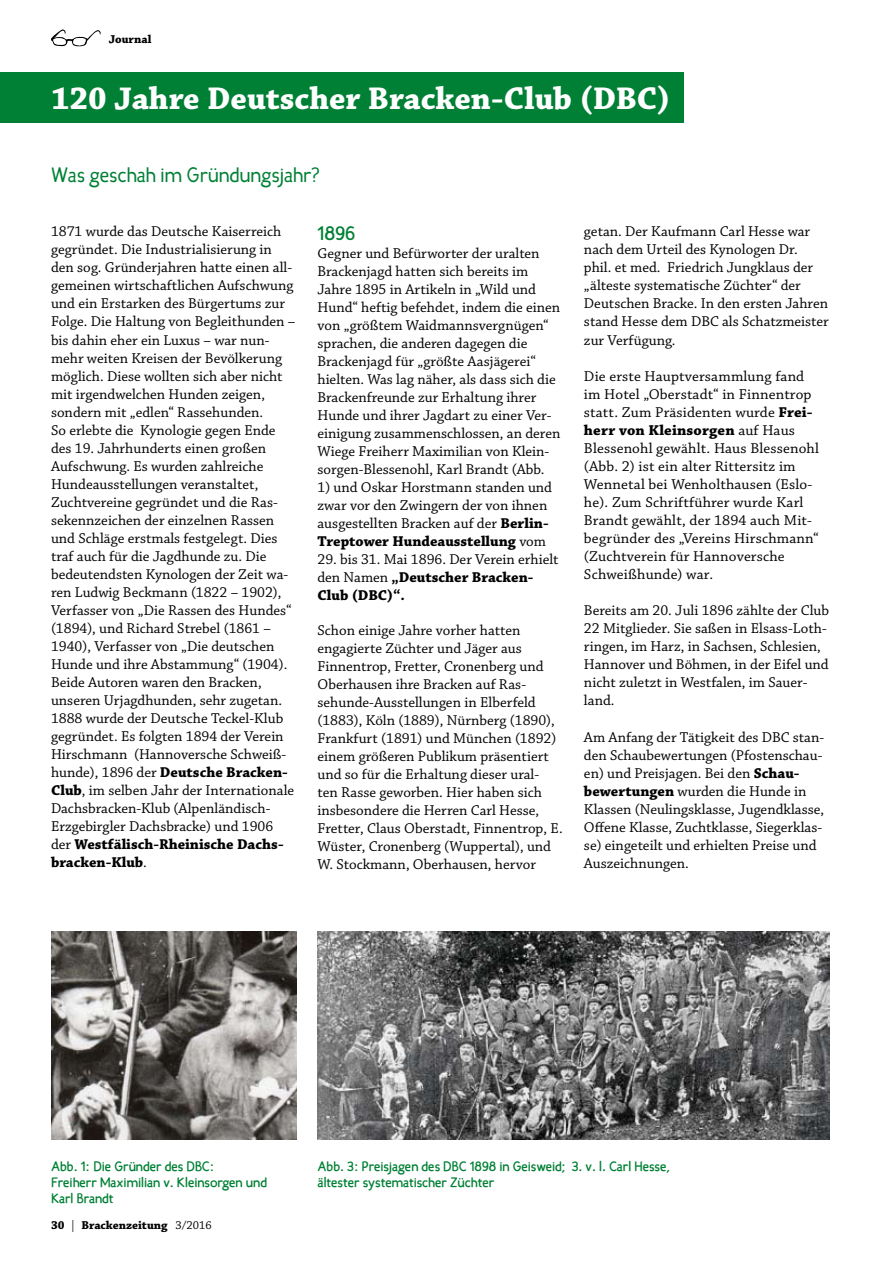
<style>
.page{position:relative;width:893px;height:1263px;background:#fff}
.page>*{position:absolute;margin:0;border:0;box-sizing:border-box;transform-origin:0 0}
.t1{font:700 33px "Chaparral Pro";color:#fff}
.t2{font:21px "Candela";letter-spacing:-.01em;color:#008035}
.t3{font:700 19.5px "Candela";color:#008035}
.t4{font:15px/18px "Chaparral Pro";color:#000}
.t5{font:700 13.5px/16.2px "Candela";color:#008035}
.t6{font:700 12px "Chaparral Pro";color:#000}
.s1{font-weight:700}
.s2{font-weight:400}
</style>
<div class="page">
<svg style="left:51px;top:29px;width:50px;height:18px"></svg>
<div style="left:0;top:72px;width:683px;height:50px;background:#008035"></div>
<img style="left:317px;top:931px;width:512px;height:209px">
<img style="left:51px;top:931px;width:245px;height:209px">
<p class="t6" style="left:109px;top:32px;width:44px">Journal</p>
<h1 class="t1" style="left:51px;top:80px;width:621px">120 Jahre Deutscher Bracken-Club (DBC)</h1>
<h2 class="t2" style="left:51px;top:161px;width:271px">Was geschah im Gründungsjahr?</h2>
<p class="t4" style="left:51px;top:223px;width:246px">1871 wurde das Deutsche Kaiserreich gegründet. Die Industrialisierung in den sog. Gründerjahren hatte einen all&shy;gemeinen wirtschaftlichen Aufschwung und ein Erstarken des Bürgertums zur Folge. Die Haltung von Begleithunden – bis dahin eher ein Luxus – war nun&shy;mehr weiten Kreisen der Bevölkerung möglich. Diese wollten sich aber nicht mit irgendwelchen Hunden zeigen, sondern mit „edlen“ Rassehunden.<br>So erlebte die Kynologie gegen Ende des 19. Jahrhunderts einen großen Aufschwung. Es wurden zahlreiche Hundeausstellungen veranstaltet, Zuchtvereine gegründet und die Ras&shy;sekennzeichen der einzelnen Rassen und Schläge erstmals festgelegt. Dies traf auch für die Jagdhunde zu. Die bedeutendsten Kynologen der Zeit wa&shy;ren Ludwig Beckmann (1822 – 1902), Verfasser von „Die Rassen des Hundes“ (1894), und Richard Strebel (1861 – 1940), Verfasser von „Die deutschen Hunde und ihre Abstammung“ (1904).<br>Beide Autoren waren den Bracken, unseren Urjagdhunden, sehr zugetan.<br>1888 wurde der Deutsche Teckel-Klub gegründet. Es folgten 1894 der Verein Hirschmann (Hannoversche Schweiß&shy;hunde), 1896 der <span class="s1">Deutsche Bracken-Club</span>, im selben Jahr der Internationale Dachsbracken-Klub (Alpenländisch-Erzgebirgler Dachsbracke) und 1906 der <span class="s1">Westfälisch-Rheinische Dachs&shy;bracken-Klub</span>.</p>
<h3 class="t3" style="left:317px;top:220px;width:39px">1896</h3>
<p class="t4" style="left:317px;top:245px;width:244px">Gegner und Befürworter der uralten Brackenjagd hatten sich bereits im Jahre 1895 in Artikeln in „Wild und Hund“ heftig befehdet, indem die einen von „größtem Waidmannsvergnügen“ sprachen, die anderen dagegen die Brackenjagd für „größte Aasjägerei“ hielten. Was lag näher, als dass sich die Brackenfreunde zur Erhaltung ihrer Hunde und ihrer Jagdart zu einer Ver&shy;einigung zusammenschlossen, an deren Wiege Freiherr Maximilian von Klein&shy;sorgen-Blessenohl, Karl Brandt (Abb.</p>
<p class="t4" style="left:317px;top:479px;width:236px">1) und Oskar Horstmann standen und zwar vor den Zwingern der von ihnen ausgestellten Bracken auf der <span class="s1">Berlin-Treptower Hundeausstellung</span> vom</p>
<p class="t4" style="left:317px;top:551px;width:243px">29. bis 31. Mai 1896. Der Verein erhielt den Namen <span class="s1">„Deutscher Bracken-<br>Club (DBC)“.</span></p>
<p class="t4" style="left:317px;top:621px;width:247px">Schon einige Jahre vorher hatten engagierte Züchter und Jäger aus Finnentrop, Fretter, Cronenberg und Oberhausen ihre Bracken auf Ras&shy;sehunde-Ausstellungen in Elberfeld (1883), Köln (1889), Nürnberg (1890), Frankfurt (1891) und München (1892) einem größeren Publikum präsentiert und so für die Erhaltung dieser ural&shy;ten Rasse geworben. Hier haben sich insbesondere die Herren Carl Hesse, Fretter, Claus Oberstadt, Finnentrop, E.<br>Wüster, Cronenberg (Wuppertal), und W. Stockmann, Oberhausen, hervor</p>
<p class="t4" style="left:584px;top:223px;width:246px">getan. Der Kaufmann Carl Hesse war nach dem Urteil des Kynologen Dr. phil. et med. Friedrich Jungklaus der „älteste systematische Züchter“ der Deutschen Bracke. In den ersten Jahren stand Hesse dem DBC als Schatzmeister zur Verfügung.</p>
<p class="t4" style="left:584px;top:367px;width:236px">Die erste Hauptversammlung fand im Hotel „Oberstadt“ in Finnentrop statt. Zum Präsidenten wurde <span class="s1">Frei&shy;herr von Kleinsorgen</span> auf Haus Blessenohl gewählt. Haus Blessenohl (Abb. 2) ist ein alter Rittersitz im Wennetal bei Wenholthausen (Eslo&shy;he). Zum Schriftführer wurde Karl Brandt gewählt, der 1894 auch Mit&shy;begründer des „Vereins Hirschmann“ (Zuchtverein für Hannoversche Schweißhunde) war.</p>
<p class="t4" style="left:584px;top:601px;width:247px">Bereits am 20. Juli 1896 zählte der Club 22 Mitglieder. Sie saßen in Elsass-Loth&shy;ringen, im Harz, in Sachsen, Schlesien, Hannover und Böhmen, in der Eifel und nicht zuletzt in Westfalen, im Sauer&shy;land.</p>
<p class="t4" style="left:584px;top:729px;width:242px">Am Anfang der Tätigkeit des DBC stan&shy;den Schaubewertungen (Pfostenschau&shy;en) und Preisjagen. Bei den <span class="s1">Schau&shy;bewertungen</span> wurden die Hunde in Klassen (Neulingsklasse, Jugendklasse, Offene Klasse, Zuchtklasse, Siegerklas&shy;se) eingeteilt und erhielten Preise und Auszeichnungen.</p>
<p class="t5" style="left:51px;top:1158px;width:218px">Abb. 1: Die Gründer des DBC:<br>Freiherr Maximilian v. Kleinsorgen und<br>Karl Brandt</p>
<p class="t5" style="left:317px;top:1158px;width:353px">Abb. 3: Preisjagen des DBC 1898 in Geisweid; 3. v. l. Carl Hesse, ältester systematischer Züchter</p>
<p class="t6" style="left:51px;top:1218px;width:162px">30 <span class="s2">|</span> Brackenzeitung <span class="s2">3/2016</span></p>
</div>
